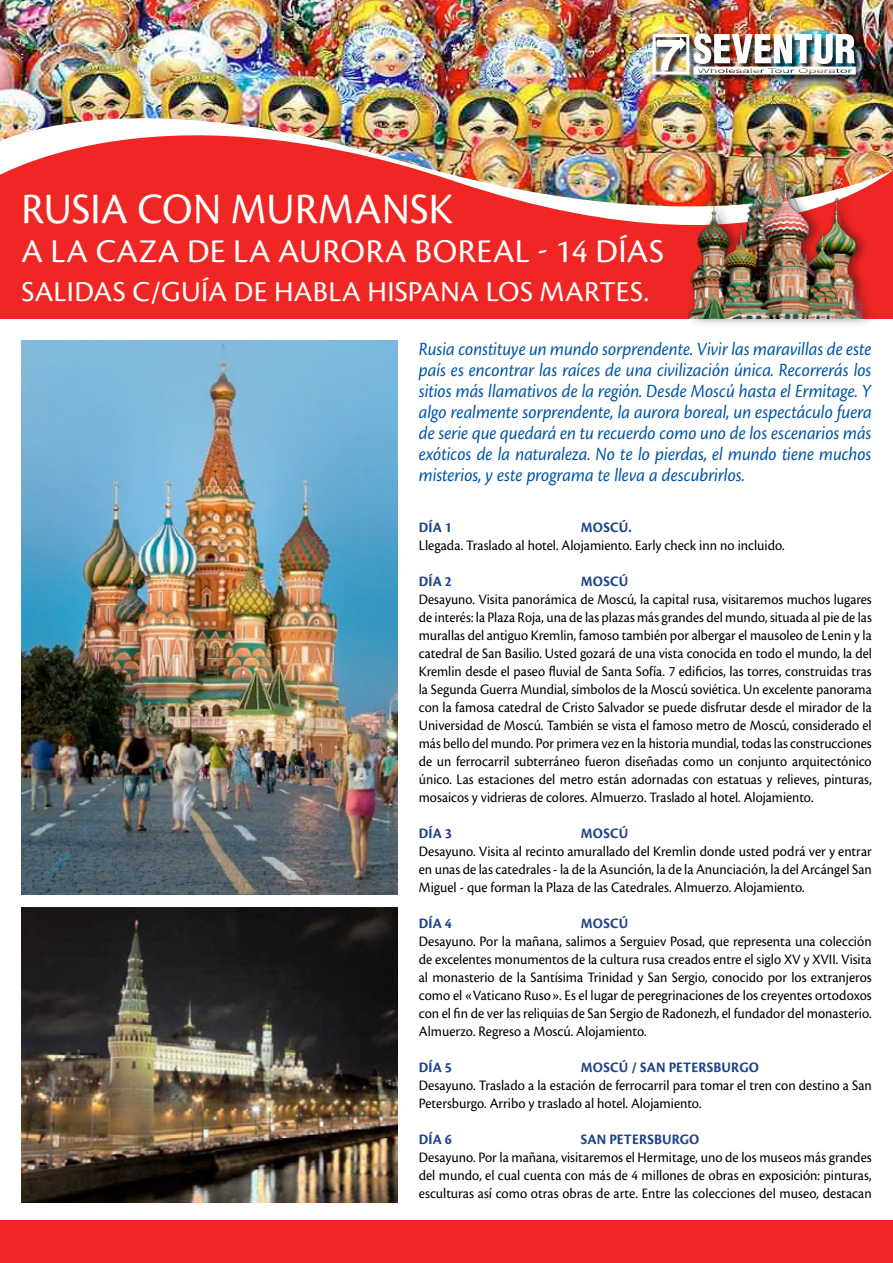
<style>
.page{position:relative;width:893px;height:1263px;background:#fff}
.page>*{position:absolute;margin:0;border:0;box-sizing:border-box;transform-origin:0 0}
.t1{font:45px "Cronos Pro";letter-spacing:.005em;color:#fff;scale:.95 1}
.t2{font:34.5px "Cronos Pro";letter-spacing:.02em;color:#fff}
.t3{font:30px "Cronos Pro";letter-spacing:.01em;color:#fff}
.t4{font:italic 19.5px/21px "Cronos Pro";letter-spacing:-.005em;color:#0055a7;text-align:justify;scale:.92 1}
.t5{font:15px/18px "Cronos Pro";color:#000;text-align:justify;scale:.95 1}
.t6{font:15px/18px "Cronos Pro";color:#000;text-align:justify;scale:.94 1}
.t7{font:700 15px "Cronos Pro";letter-spacing:.01em;color:#20438b;scale:.95 1}
</style>
<div class="page">
<div style="left:0;top:125px;width:893px;height:194px;background:#ef2623"></div>
<svg style="left:555px;top:209px;width:116px;height:16px;fill:#fff"></svg>
<img style="left:0;top:0;width:893px;height:209px">
<div style="left:0;top:1220px;width:893px;height:43px;background:#ef2623"></div>
<img style="left:21px;top:908px;width:377px;height:294px">
<img style="left:21px;top:340px;width:377px;height:554px">
<div style="left:653px;top:34px;width:211px;height:49px;background:#000;opacity:.77"></div>
<div style="left:653px;top:34px;width:36px;height:41px;border:3px solid #fff"></div>
<svg style="left:657px;top:37px;width:29px;height:33px"></svg>
<img style="left:694px;top:33px;width:162px;height:42px">
<div style="left:688px;top:115px;width:189px;height:212px;background:#000;opacity:.35"></div>
<img style="left:671px;top:118px;width:191px;height:201px">
<h1 class="t1" style="left:21px;top:183px;width:456px">RUSIA con murmansk</h1>
<h2 class="t2" style="left:21px;top:232px;width:644px">a la caza de la aurora boreal - 14 DÍAS</h2>
<h3 class="t3" style="left:21px;top:275px;width:629px">salidas c/GUÍA DE HABLA HISPANA los martes.</h3>
<p class="t4" style="left:419px;top:339px;width:494px">Rusia constituye un mundo sorprendente. Vivir las maravillas de este país es encontrar las raíces de una civilización única. Recorrerás los sitios más llamativos de la región. Desde Moscú hasta el Ermitage. Y algo realmente sorprendente, la aurora boreal, un espectáculo fuera de serie que quedará en tu recuerdo como uno de los escenarios más exóticos de la naturaleza. No te lo pierdas, el mundo tiene muchos misterios, y este programa te lleva a descubrirlos.</p>
<p class="t7" style="left:419px;top:518px;width:36px">DÍA 1</p>
<p class="t7" style="left:581px;top:518px;width:55px">MOSCÚ.</p>
<p class="t5" style="left:419px;top:536px;width:387px">Llegada. Traslado al hotel. Alojamiento. Early check inn no incluido.</p>
<p class="t7" style="left:419px;top:572px;width:36px">DÍA 2</p>
<p class="t7" style="left:581px;top:572px;width:50px">MOSCÚ</p>
<p class="t6" style="left:419px;top:590px;width:483px">Desayuno. Visita panorámica de Moscú, la capital rusa, visitaremos muchos lugares de interés: la Plaza Roja, una de las plazas más grandes del mundo, situada al pie de las murallas del antiguo Kremlin, famoso también por albergar el mausoleo de Lenin y la catedral de San Basilio. Usted gozará de una vista conocida en todo el mundo, la del Kremlin desde el paseo fluvial de Santa Sofía. 7 edificios, las torres, construidas tras la Segunda Guerra Mundial, símbolos de la Moscú soviética. Un excelente panorama con la famosa catedral de Cristo Salvador se puede disfrutar desde el mirador de la Universidad de Moscú. También se vista el famoso metro de Moscú, considerado el más bello del mundo. Por primera vez en la historia mundial, todas las construcciones de un ferrocarril subterráneo fueron diseñadas como un conjunto arquitectónico único. Las estaciones del metro están adornadas con estatuas y relieves, pinturas, mosaicos y vidrieras de colores. Almuerzo. Traslado al hotel. Alojamiento.</p>
<p class="t7" style="left:419px;top:824px;width:36px">DÍA 3</p>
<p class="t7" style="left:581px;top:824px;width:50px">MOSCÚ</p>
<p class="t5" style="left:419px;top:842px;width:478px">Desayuno. Visita al recinto amurallado del Kremlin donde usted podrá ver y entrar en unas de las catedrales - la de la Asunción, la de la Anunciación, la del Arcángel San Miguel - que forman la Plaza de las Catedrales. Almuerzo. Alojamiento.</p>
<p class="t7" style="left:419px;top:914px;width:36px">DÍA 4</p>
<p class="t7" style="left:581px;top:914px;width:50px">MOSCÚ</p>
<p class="t5" style="left:419px;top:932px;width:478px">Desayuno. Por la mañana, salimos a Serguiev Posad, que representa una colección de excelentes monumentos de la cultura rusa creados entre el siglo XV y XVII. Visita al monasterio de la Santísima Trinidad y San Sergio, conocido por los extranjeros como el «Vaticano Ruso». Es el lugar de peregrinaciones de los creyentes ortodoxos con el fin de ver las reliquias de San Sergio de Radonezh, el fundador del monasterio.<br>Almuerzo. Regreso a Moscú. Alojamiento.</p>
<p class="t7" style="left:419px;top:1058px;width:36px">DÍA 5</p>
<p class="t7" style="left:581px;top:1058px;width:189px">MOSCÚ / SAN PETERSBURGO</p>
<p class="t5" style="left:419px;top:1076px;width:478px">Desayuno. Traslado a la estación de ferrocarril para tomar el tren con destino a San<br>Petersburgo. Arribo y traslado al hotel. Alojamiento.</p>
<p class="t7" style="left:419px;top:1130px;width:36px">DÍA 6</p>
<p class="t7" style="left:581px;top:1130px;width:126px">SAN PETERSBURGO</p>
<p class="t5" style="left:419px;top:1148px;width:478px">Desayuno. Por la mañana, visitaremos el Hermitage, uno de los museos más grandes del mundo, el cual cuenta con más de 4 millones de obras en exposición: pinturas, esculturas así como otras obras de arte. Entre las colecciones del museo, destacan</p>
</div>
